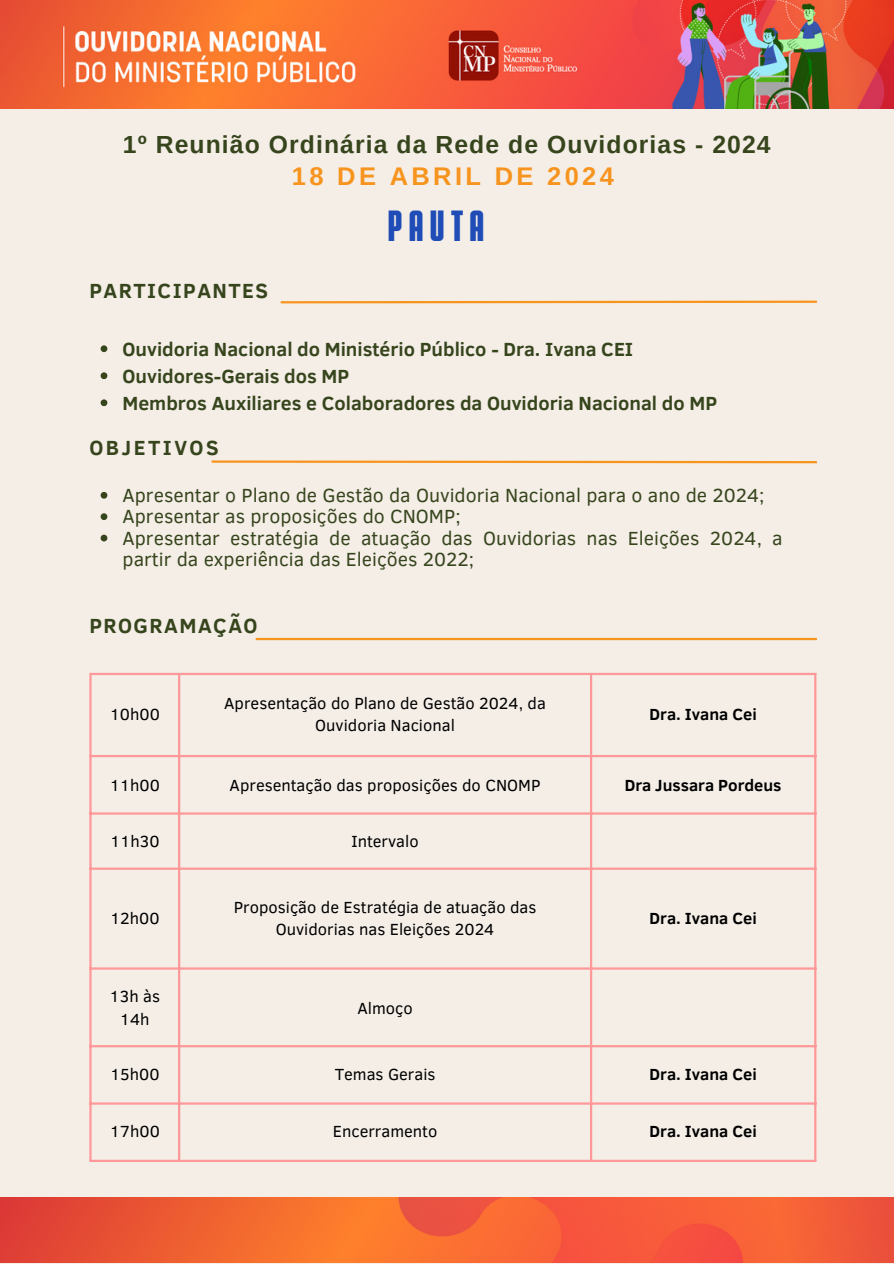
<style>
.page{position:relative;width:894px;height:1264px;background:#fff}
.page>*{position:absolute;margin:0;border:0;box-sizing:border-box;transform-origin:0 0}
.t1{font:43.5px "Alpha";letter-spacing:.13em;color:#1f4cb6}
.t2{font:700 25.5px "Arimo";letter-spacing:.13em;color:#f7941e}
.t3{font:700 24.75px "Arimo";letter-spacing:.045em;color:#37451d}
.t4{font:700 21px "Clear Sans";letter-spacing:.07em;color:#37451d}
.t5{font:700 21px "Clear Sans";letter-spacing:.12em;color:#37451d}
.t6{font:19.5px/21.3px "Clear Sans";color:#37451d}
.t7{font:700 19.5px "Clear Sans";color:#37451d}
.t8{font:16.5px/22.5px "Clear Sans";color:#000;text-align:center}
.t9{font:700 16.5px "Clear Sans";color:#000}
</style>
<div class="page">
<div style="left:0;top:0;width:893px;height:1263px;background:#f4eee7"></div>
<svg style="left:280px;top:300px;width:537px;height:4px"></svg>
<svg style="left:211px;top:460px;width:606px;height:4px"></svg>
<hr style="left:256px;top:638px;width:560px;height:2px;background:#f7941e">
<img style="left:0;top:0;width:893px;height:108px">
<hr style="left:89px;top:675px;width:3px;height:484px;background:#f99">
<hr style="left:178px;top:675px;width:2px;height:484px;background:#f99">
<hr style="left:589px;top:675px;width:3px;height:484px;background:#f99">
<hr style="left:814px;top:675px;width:2px;height:484px;background:#f99">
<hr style="left:89px;top:673px;width:727px;height:2px;background:#f99">
<hr style="left:89px;top:755px;width:727px;height:2px;background:#f99">
<hr style="left:89px;top:812px;width:727px;height:2px;background:#f99">
<hr style="left:89px;top:867px;width:727px;height:2px;background:#f99">
<hr style="left:89px;top:967px;width:727px;height:2px;background:#f99">
<hr style="left:89px;top:1045px;width:727px;height:2px;background:#f99">
<hr style="left:89px;top:1102px;width:727px;height:2px;background:#f99">
<hr style="left:89px;top:1159px;width:727px;height:2px;background:#f99">
<img style="left:0;top:1197px;width:893px;height:65px">
<svg style="left:101px;top:345px;width:6px;height:7px"></svg>
<svg style="left:101px;top:372px;width:6px;height:7px"></svg>
<svg style="left:101px;top:399px;width:6px;height:7px"></svg>
<svg style="left:101px;top:492px;width:6px;height:6px"></svg>
<svg style="left:101px;top:513px;width:6px;height:7px"></svg>
<svg style="left:101px;top:534px;width:6px;height:7px"></svg>
<p class="t3" style="left:123px;top:130px;width:649px">1º Reunião Ordinária da Rede de Ouvidorias - 2024</p>
<p class="t2" style="left:292px;top:162px;width:323px">18 DE ABRIL DE 2024</p>
<p class="t4" style="left:89px;top:275px;width:180px">PARTICIPANTES</p>
<p class="t1" style="left:387px;top:206px;width:99px">PAUTA</p>
<p class="t7" style="left:122px;top:334px;width:512px">Ouvidoria Nacional do Ministério Público - Dra. Ivana CEI</p>
<p class="t7" style="left:122px;top:361px;width:228px">Ouvidores-Gerais dos MP</p>
<p class="t7" style="left:122px;top:388px;width:596px">Membros Auxiliares e Colaboradores da Ouvidoria Nacional do MP</p>
<p class="t5" style="left:89px;top:432px;width:131px">OBJETIVOS</p>
<p class="t6" style="left:122px;top:483px;width:643px">Apresentar o Plano de Gestão da Ouvidoria Nacional para o ano de 2024;</p>
<p class="t6" style="left:122px;top:505px;width:339px">Apresentar as proposições do CNOMP;</p>
<p class="t6" style="left:122px;top:526px;width:661px">Apresentar estratégia de atuação das Ouvidorias nas Eleições 2024, a partir da experiência das Eleições 2022;</p>
<h3 class="t4" style="left:89px;top:610px;width:170px">PROGRAMAÇÃO</h3>
<h1 class="t8" style="left:110px;top:702px;width:52px">10h00</h1>
<h4 class="t8" style="left:224px;top:691px;width:323px">Apresentação do Plano de Gestão 2024, da<br>Ouvidoria Nacional</h4>
<p class="t9" style="left:649px;top:702px;width:109px">Dra. Ivana Cei</p>
<p class="t8" style="left:110px;top:773px;width:52px">11h00</p>
<p class="t8" style="left:229px;top:773px;width:312px">Apresentação das proposições do CNOMP</p>
<h4 class="t9" style="left:624px;top:773px;width:158px">Dra Jussara Pordeus</h4>
<p class="t8" style="left:110px;top:829px;width:51px">11h30</p>
<p class="t8" style="left:351px;top:829px;width:69px">Intervalo</p>
<p class="t8" style="left:110px;top:906px;width:51px">12h00</p>
<h4 class="t8" style="left:234px;top:894px;width:304px">Proposição de Estratégia de atuação das<br>Ouvidorias nas Eleições 2024</h4>
<p class="t8" style="left:110px;top:984px;width:52px">13h às<br>14h</p>
<p class="t8" style="left:357px;top:995px;width:57px">Almoço</p>
<p class="t9" style="left:649px;top:906px;width:109px">Dra. Ivana Cei</p>
<p class="t8" style="left:110px;top:1062px;width:51px">15h00</p>
<p class="t8" style="left:334px;top:1062px;width:102px">Temas Gerais</p>
<p class="t9" style="left:649px;top:1062px;width:109px">Dra. Ivana Cei</p>
<p class="t8" style="left:110px;top:1119px;width:52px">17h00</p>
<p class="t8" style="left:332px;top:1119px;width:106px">Encerramento</p>
<p class="t9" style="left:649px;top:1119px;width:109px">Dra. Ivana Cei</p>
</div>
